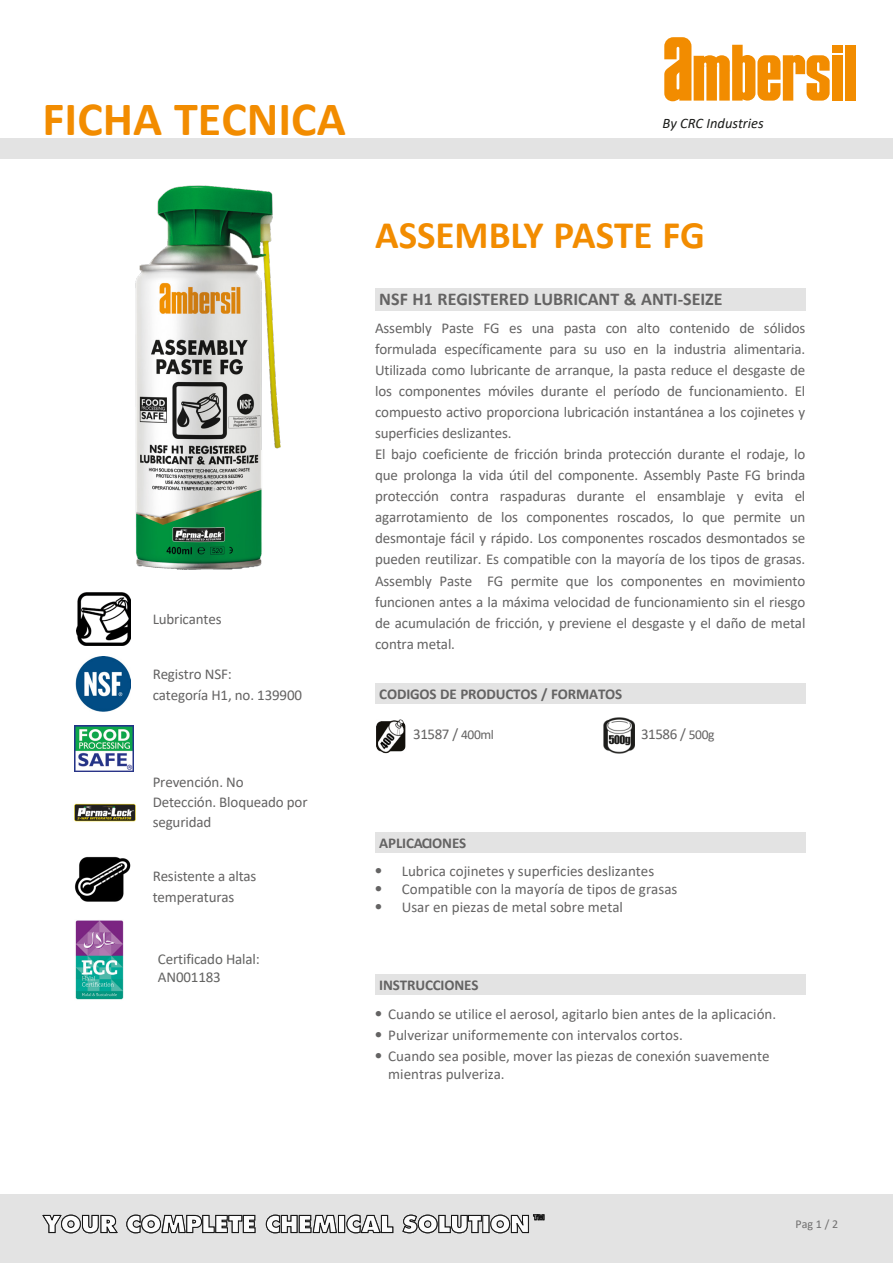
<style>
.page{position:relative;width:893px;height:1263px;background:#fff}
.page>*{position:absolute;margin:0;border:0;box-sizing:border-box;transform-origin:0 0}
.t1{font:700 48px "Calibri";color:#f28c00}
.t2{font:700 39px "Calibri";color:#f28c00}
.t3{font:700 18px "Calibri";color:#646363}
.t4{font:15px/21px "Calibri";letter-spacing:-.01em;color:#646363}
.t5{font:700 15px "Calibri";letter-spacing:-.01em;color:#646363}
.t6{font:15px/18px "Calibri";letter-spacing:-.01em;color:#636362}
.t7{font:italic 14.55px "Calibri";color:#1c1d1b}
.t8{font:12px "Calibri";color:#706f6f}
.s1{font-size:13.5px}
.s2{font-family:"Helvetica Neue LT Std"}
</style>
<div class="page">
<div style="left:375px;top:288px;width:430px;height:22px;background:#e3e3e3"></div>
<div style="left:375px;top:832px;width:430px;height:21px;background:#e3e3e3"></div>
<img style="left:136px;top:185px;width:144px;height:384px">
<div style="left:0;top:1195px;width:893px;height:68px;background:#e3e3e3"></div>
<svg style="left:42px;top:1214px;width:76px;height:19px"></svg>
<svg style="left:126px;top:1214px;width:419px;height:19px"></svg>
<div style="left:375px;top:975px;width:430px;height:20px;background:#e3e3e3"></div>
<div style="left:375px;top:684px;width:430px;height:20px;background:#e3e3e3"></div>
<img style="left:76px;top:656px;width:55px;height:55px">
<img style="left:74px;top:803px;width:62px;height:19px">
<img style="left:77px;top:592px;width:54px;height:53px">
<img style="left:74px;top:725px;width:60px;height:46px">
<div style="left:0;top:138px;width:893px;height:21px;background:#e3e3e3"></div>
<img style="left:604px;top:717px;width:30px;height:37px">
<img style="left:376px;top:719px;width:30px;height:34px">
<img style="left:74px;top:856px;width:57px;height:46px">
<div style="left:845px;top:45px;width:10px;height:56px;background:#f28c00"></div>
<div style="left:832px;top:45px;width:10px;height:7px;background:#f28c00"></div>
<div style="left:832px;top:55px;width:10px;height:46px;background:#f28c00"></div>
<svg style="left:664px;top:37px;width:166px;height:64px"></svg>
<img style="left:75px;top:920px;width:49px;height:80px">
<h1 class="t1" style="left:43px;top:85px;width:305px">FICHA TECNICA</h1>
<p class="t7" style="left:663px;top:114px;width:103px">By CRC Industries</p>
<p class="t4" style="left:153px;top:608px;width:70px">Lubricantes</p>
<p class="t4" style="left:153px;top:663px;width:151px">Registro NSF:<br>categoría H1, no. 139900</p>
<p class="t4" style="left:153px;top:771px;width:156px;line-height:20.1px">Prevención. No<br>Detección. Bloqueado por seguridad</p>
<p class="t4" style="left:153px;top:866px;width:105px;line-height:20.1px">Resistente a altas temperaturas</p>
<p class="t6" style="left:158px;top:950px;width:103px">Certificado Halal:<br>AN001183</p>
<h2 class="t2" style="left:375px;top:207px;width:332px">ASSEMBLY PASTE FG</h2>
<p class="t3" style="left:379px;top:286px;width:345px">NSF H1 REGISTERED LUBRICANT &amp; ANTI-SEIZE</p>
<p class="t4" style="left:375px;top:318px;width:432px">Assembly Paste FG es una pasta con alto contenido de sólidos formulada específicamente para su uso en la industria alimentaria.<br>Utilizada como lubricante de arranque, la pasta reduce el desgaste de los componentes móviles durante el período de funcionamiento. El compuesto activo proporciona lubricación instantánea a los cojinetes y superficies deslizantes.<br>El bajo coeficiente de fricción brinda protección durante el rodaje, lo que prolonga la vida útil del componente. Assembly Paste FG brinda protección contra raspaduras durante el ensamblaje y evita el agarrotamiento de los componentes roscados, lo que permite un desmontaje fácil y rápido. Los componentes roscados desmontados se pueden reutilizar. Es compatible con la mayoría de los tipos de grasas.<br>Assembly Paste FG permite que los componentes en movimiento funcionen antes a la máxima velocidad de funcionamiento sin el riesgo de acumulación de fricción, y previene el desgaste y el daño de metal contra metal.</p>
<p class="t5" style="left:379px;top:683px;width:245px">CODIGOS DE PRODUCTOS / FORMATOS</p>
<p class="t4" style="left:413px;top:724px;width:82px">31587 / <span class="s1">400ml</span></p>
<p class="t4" style="left:641px;top:724px;width:75px">31586 / <span class="s1">500g</span></p>
<p class="t5" style="left:379px;top:832px;width:88px">APLICACIONES</p>
<p class="t4" style="left:375px;top:860px;width:281px"><span class="s2">•</span> Lubrica cojinetes y superficies deslizantes</p>
<p class="t4" style="left:375px;top:878px;width:304px"><span class="s2">•</span> Compatible con la mayoría de tipos de grasas</p>
<p class="t4" style="left:375px;top:896px;width:250px"><span class="s2">•</span> Usar en piezas de metal sobre metal</p>
<p class="t5" style="left:379px;top:974px;width:101px">INSTRUCCIONES</p>
<p class="t4" style="left:375px;top:1003px;width:403px"><span class="s2">•</span> Cuando se utilice el aerosol, agitarlo bien antes de la aplicación.</p>
<p class="t4" style="left:375px;top:1024px;width:309px"><span class="s2">•</span> Pulverizar uniformemente con intervalos cortos.</p>
<p class="t4" style="left:388px;top:1047px;width:383px;line-height:18px;text-indent:-14px"><span class="s2">•</span> Cuando sea posible, mover las piezas de conexión suavemente mientras pulveriza.</p>
<p class="t8" style="left:795px;top:1215px;width:44px">Pag 1 / 2</p>
</div>
